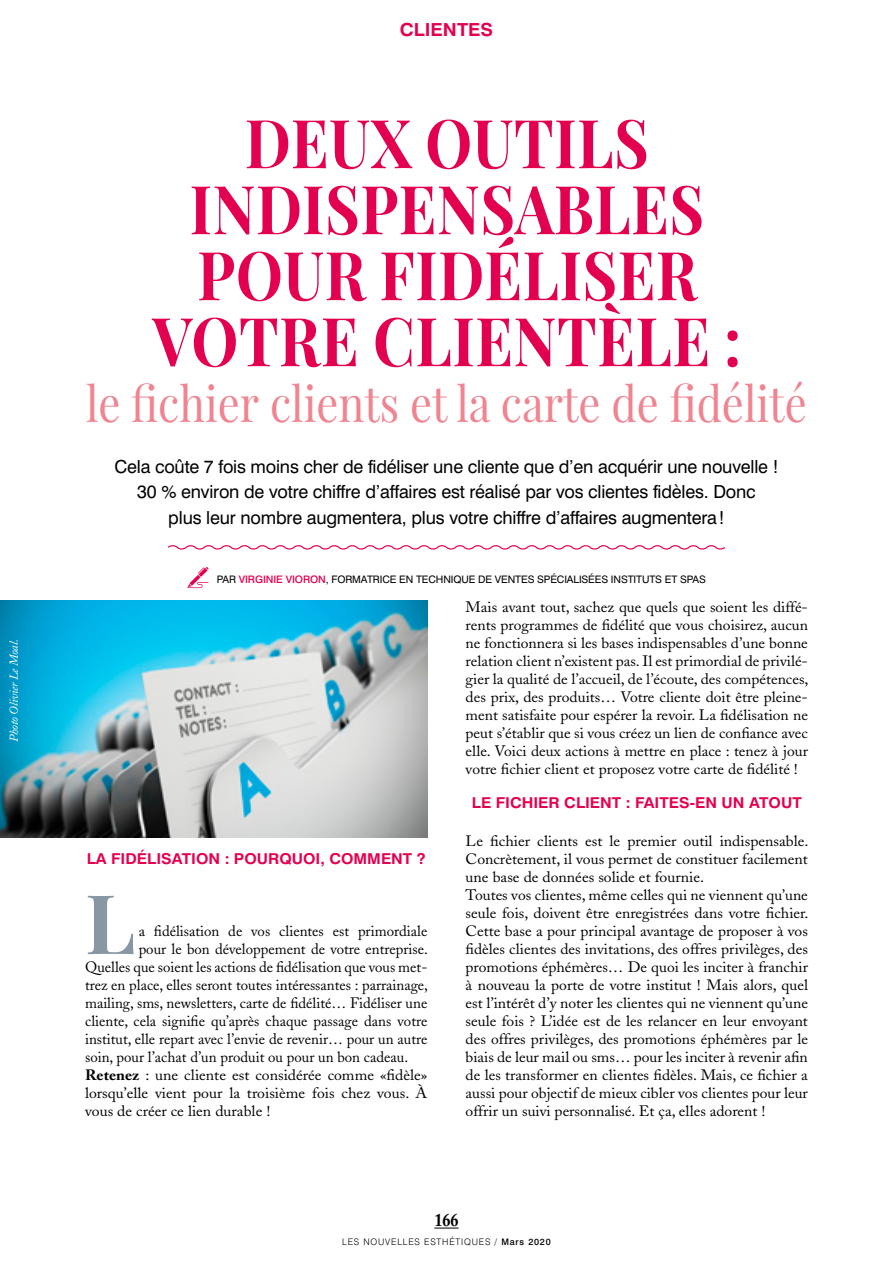
<style>
.page{position:relative;width:893px;height:1263px;background:#fff}
.page>*{position:absolute;margin:0;border:0;box-sizing:border-box;transform-origin:0 0}
.t1{font:700 82.35px "Playfair Display";color:#8996a3}
.t2{font:700 67.5px/66px "Playfair Display";letter-spacing:.01em;color:#e40050;text-align:center;scale:.88 1}
.t3{font:49.5px "Playfair Display";color:#f08490;scale:.88 1}
.t4{font:18px/25.5px "Swiss 721 BT";letter-spacing:-.01em;color:#000;text-align:center}
.t5{font:700 18px "Swiss 721 BT";color:#e40050;scale:1.05 1}
.t6{font:700 18px "Adobe Caslon";color:#000;scale:.9 1}
.t7{font:15px/18px "Adobe Caslon";color:#000;scale:1.05 1}
.t8{font:15px/18px "Adobe Caslon";color:#000;text-align:justify;scale:1.04 1}
.t9{font:15px "Adobe Caslon";color:#000}
.t10{font:700 15px "Swiss 721 BT";color:#e40050;scale:1.05 1}
.t11{font:italic 12px "Adobe Caslon";letter-spacing:-.015em;color:#fff}
.t12{font:10.35px "Swiss 721 BT";letter-spacing:-.01em;color:#000}
.t13{font:300 9px "Swiss 721 BT";letter-spacing:.09em;color:#000}
.s1{font-weight:500;color:#e40050}
.s2{font-weight:700}
.s3{font-weight:500}
</style>
<div class="page">
<svg style="left:168px;top:545px;width:557px;height:5px"></svg>
<svg style="left:187px;top:567px;width:22px;height:21px"></svg>
<img style="left:0;top:601px;width:427px;height:236px">
<svg style="left:434px;top:1227px;width:25px;height:1px"></svg>
<p class="t11" style="left:7px;top:742px;width:104px;rotate:-90deg">Photo Olivier Le Moal.</p>
<p class="t5" style="left:400px;top:18px;width:90px">CLIENTES</p>
<h2 class="t2" style="left:153px;top:110px;width:670px">DEUX OUTILS<br>INDISPENSABLES<br>POUR FIDÉLISER<br>VOTRE CLIENTÈLE :</h2>
<h3 class="t3" style="left:86px;top:372px;width:820px">le fichier clients et la carte de fidélité</h3>
<p class="t4" style="left:115px;top:453px;width:665px">Cela coûte 7 fois moins cher de fidéliser une cliente que d’en acquérir une nouvelle !<br>30 % environ de votre chiffre d’affaires est réalisé par vos clientes fidèles. Donc<br>plus leur nombre augmentera, plus votre chiffre d’affaires augmentera!</p>
<p class="t12" style="left:217px;top:573px;width:491px">PAR <span class="s1">VIRGINIE VIORON</span>, FORMATRICE EN TECHNIQUE DE VENTES SPÉCIALISÉES INSTITUTS ET SPAS</p>
<p class="t10" style="left:87px;top:849px;width:324px">LA FIDÉLISATION : POURQUOI, COMMENT ?</p>
<h1 class="t1" style="left:85px;top:871px;width:52px">L</h1>
<p class="t9" style="left:139px;top:922px;width:290px">a fidélisation de vos clientes est primordiale</p>
<p class="t9" style="left:139px;top:940px;width:291px">pour le bon développement de votre entreprise.</p>
<p class="t9" style="left:85px;top:958px;width:344px">Quelles que soient les actions de fidélisation que vous met-</p>
<p class="t9" style="left:85px;top:976px;width:344px">trez en place, elles seront toutes intéressantes : parrainage,</p>
<p class="t9" style="left:85px;top:994px;width:344px">mailing, sms, newsletters, carte de fidélité… Fidéliser une</p>
<p class="t9" style="left:85px;top:1012px;width:344px">cliente, cela signifie qu’après chaque passage dans votre</p>
<p class="t9" style="left:85px;top:1030px;width:344px">institut, elle repart avec l’envie de revenir… pour un autre</p>
<p class="t9" style="left:85px;top:1048px;width:325px">soin, pour l’achat d’un produit ou pour un bon cadeau.</p>
<p class="t7" style="left:85px;top:1066px;width:328px"><span class="s2">Retenez</span> : une cliente est considérée comme «fidèle»</p>
<p class="t7" style="left:85px;top:1084px;width:327px">lorsqu’elle vient pour la troisième fois chez vous. À</p>
<p class="t7" style="left:85px;top:1102px;width:178px">vous de créer ce lien durable !</p>
<p class="t8" style="left:466px;top:598px;width:331px">Mais avant tout, sachez que quels que soient les diffé&shy;rents programmes de fidélité que vous choisirez, aucun ne fonctionnera si les bases indispensables d’une bonne relation client n’existent pas. Il est primordial de privilé&shy;gier la qualité de l’accueil, de l’écoute, des compétences, des prix, des produits… Votre cliente doit être pleine&shy;ment satisfaite pour espérer la revoir. La fidélisation ne peut s’établir que si vous créez un lien de confiance avec elle. Voici deux actions à mettre en place : tenez à jour votre fichier client et proposez votre carte de fidélité !</p>
<p class="t10" style="left:472px;top:794px;width:316px">LE FICHIER CLIENT : FAITES-EN UN ATOUT</p>
<p class="t7" style="left:466px;top:832px;width:328px">Le fichier clients est le premier outil indispensable.<br>Concrètement, il vous permet de constituer facilement une base de données solide et fournie.<br>Toutes vos clientes, même celles qui ne viennent qu’une seule fois, doivent être enregistrées dans votre fichier.<br>Cette base a pour principal avantage de proposer à vos fidèles clientes des invitations, des offres privilèges, des promotions éphémères… De quoi les inciter à franchir à nouveau la porte de votre institut ! Mais alors, quel est l’intérêt d’y noter les clientes qui ne viennent qu’une seule fois ? L’idée est de les relancer en leur envoyant des offres privilèges, des promotions éphémères par le biais de leur mail ou sms… pour les inciter à revenir afin de les transformer en clientes fidèles. Mais, ce fichier a aussi pour objectif de mieux cibler vos clientes pour leur offrir un suivi personnalisé. Et ça, elles adorent !</p>
<p class="t6" style="left:434px;top:1209px;width:29px">166</p>
<p class="t13" style="left:342px;top:1236px;width:210px">LES NOUVELLES ESTHÉTIQUES / <span class="s3">Mars 2020</span></p>
</div>
